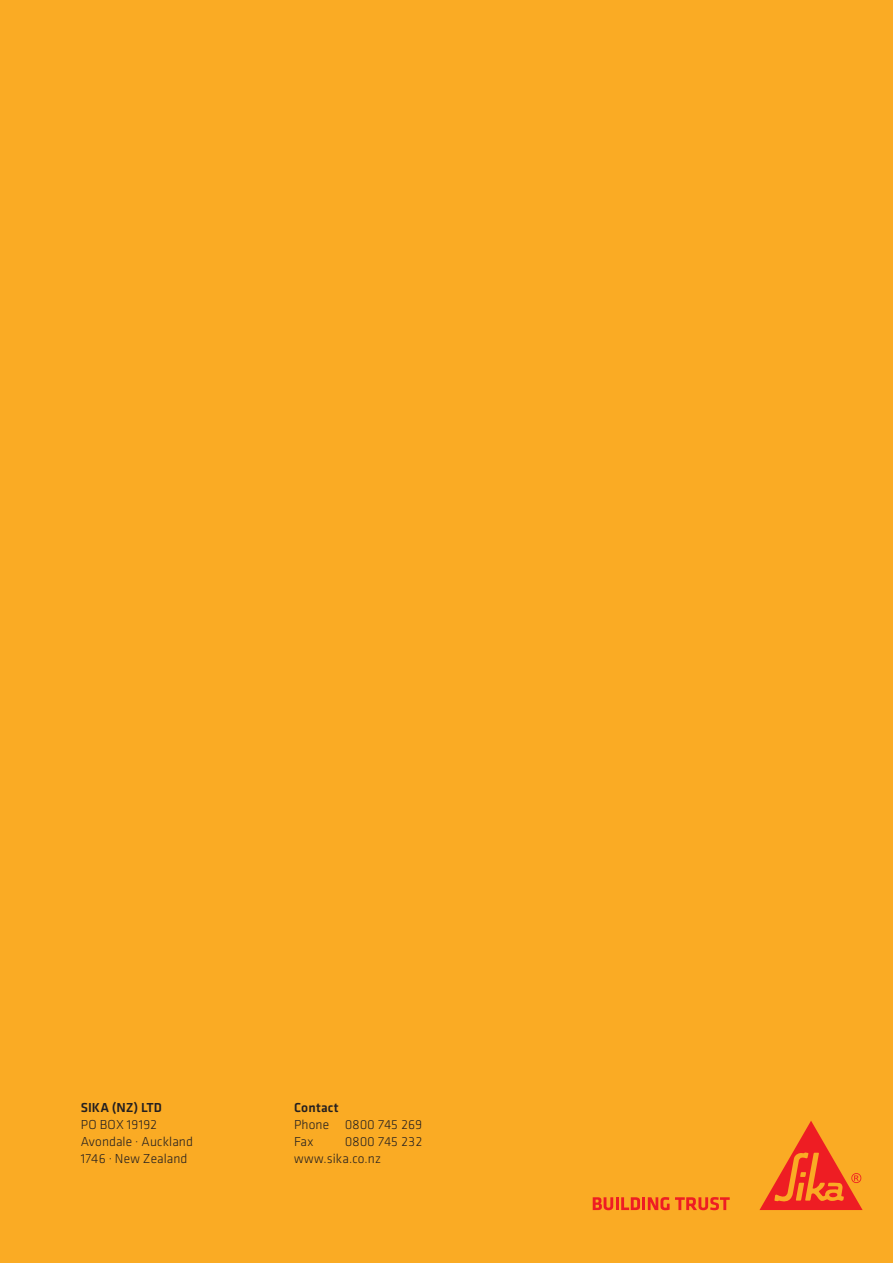
<style>
.page{position:relative;width:893px;height:1263px;background:#faab24}
.page>*{position:absolute;margin:0;border:0;box-sizing:border-box;transform-origin:0 0}
.SI_Klavika_BACK_copy{font:300 13.5px "Klavika";letter-spacing:.005em;color:#231f20}
.SI_Klavica_BACK_HL4{font:500 13.5px "Klavika";color:#231f20}
.SI_Klavika_BACK_copy-2{font:500 13.5px "Klavika";letter-spacing:.015em;color:#231f20}
</style>
<div class="page">
<svg style="left:593px;top:1197px;width:137px;height:13px"></svg>
<svg style="left:759px;top:1121px;width:104px;height:89px"></svg>
<p class="SI_Klavica_BACK_HL4" style="left:81px;top:1099px;width:83px">SIKA (NZ) LTD</p>
<p class="SI_Klavika_BACK_copy" style="left:81px;top:1117px;width:78px">PO BOX 19192</p>
<p class="SI_Klavika_BACK_copy" style="left:81px;top:1134px;width:114px">Avondale · Auckland</p>
<p class="SI_Klavika_BACK_copy" style="left:81px;top:1151px;width:108px">1746 · New Zealand</p>
<p class="SI_Klavika_BACK_copy-2" style="left:294px;top:1099px;width:46px">Contact</p>
<p class="SI_Klavika_BACK_copy" style="left:294px;top:1117px;width:130px">Phone 0800 745 269</p>
<p class="SI_Klavika_BACK_copy" style="left:294px;top:1134px;width:21px">Fax</p>
<p class="SI_Klavika_BACK_copy" style="left:345px;top:1134px;width:79px">0800 745 232</p>
<p class="SI_Klavika_BACK_copy" style="left:294px;top:1151px;width:88px">www.sika.co.nz</p>
</div>
